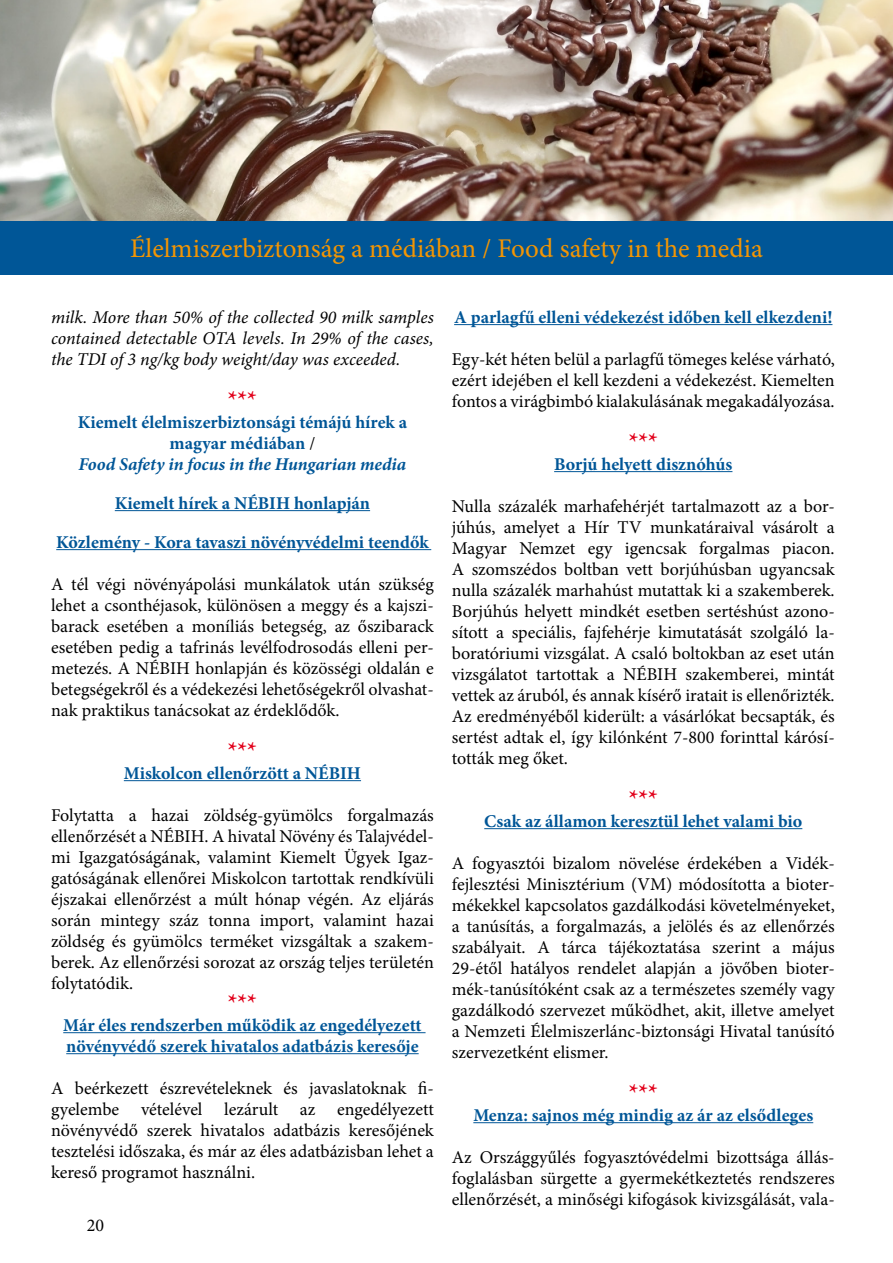
<style>
.page{position:relative;width:893px;height:1263px;background:#fff}
.page>*{position:absolute;margin:0;border:0;box-sizing:border-box;transform-origin:0 0}
.t1{font:27px "Minion Pro";color:#f39503}
.t2{font:700 24px "Minion Pro";color:#e2001a}
.t3{font:18px/21px "Minion Pro";color:#000;text-align:justify}
.t4{font:700 18px/21px "Minion Pro";color:#005697;text-align:center}
.t5{font:italic 18px/21px "Minion Pro";color:#000;text-align:justify}
.s1{font-weight:400;color:#000}
.s2{font-style:italic}
</style>
<div class="page">
<hr style="left:115px;top:510px;width:255px;height:1px;background:#005697">
<hr style="left:56px;top:549px;width:375px;height:1px;background:#005697">
<hr style="left:124px;top:780px;width:237px;height:1px;background:#005697">
<hr style="left:63px;top:1032px;width:363px;height:1px;background:#005697">
<hr style="left:66px;top:1053px;width:353px;height:1px;background:#005697">
<hr style="left:454px;top:324px;width:378px;height:1px;background:#005697">
<hr style="left:554px;top:471px;width:178px;height:1px;background:#005697">
<hr style="left:484px;top:828px;width:318px;height:1px;background:#005697">
<hr style="left:473px;top:1122px;width:340px;height:1px;background:#005697">
<div style="left:0;top:220px;width:893px;height:54px;background:#005697"></div>
<img style="left:0;top:0;width:893px;height:220px">
<h1 class="t1" style="left:130px;top:230px;width:634px">Élelmiszerbiztonság a médiában / Food safety in the media</h1>
<p class="t5" style="left:51px;top:306px;width:384px">milk. More than 50% of the collected 90 milk samples contained detectable OTA levels. In 29% of the cases, the TDI of 3 ng/kg body weight/day was exceeded.</p>
<h2 class="t2" style="left:228px;top:382px;width:31px">***</h2>
<p class="t4" style="left:78px;top:411px;width:331px">Kiemelt élelmiszerbiztonsági témájú hírek a magyar médiában <span class="s1">/<br></span><span class="s2">Food Safety in focus in the Hungarian media</span></p>
<p class="t4" style="left:56px;top:483px;width:374px;line-height:39px">Kiemelt hírek a NÉBIH honlapján<br>Közlemény - Kora tavaszi növényvédelmi teendők</p>
<p class="t3" style="left:51px;top:574px;width:384px">A tél végi növényápolási munkálatok után szükség lehet a csonthéjasok, különösen a meggy és a kajszi&shy;barack esetében a moníliás betegség, az őszibarack esetében pedig a tafrinás levélfodrosodás elleni per&shy;metezés. A NÉBIH honlapján és közösségi oldalán e betegségekről és a védekezési lehetőségekről olvashat&shy;nak praktikus tanácsokat az érdeklődők.</p>
<h2 class="t2" style="left:228px;top:733px;width:31px">***</h2>
<p class="t4" style="left:124px;top:762px;width:239px">Miskolcon ellenőrzött a NÉBIH</p>
<p class="t3" style="left:51px;top:805px;width:384px">Folytatta a hazai zöldség-gyümölcs forgalmazás ellenőrzését a NÉBIH. A hivatal Növény és Talajvédel&shy;mi Igazgatóságának, valamint Kiemelt Ügyek Igaz&shy;gatóságának ellenőrei Miskolcon tartottak rendkívüli éjszakai ellenőrzést a múlt hónap végén. Az eljárás során mintegy száz tonna import, valamint hazai zöldség és gyümölcs terméket vizsgáltak a szakem&shy;berek. Az ellenőrzési sorozat az ország teljes területén folytatódik.</p>
<h2 class="t2" style="left:228px;top:985px;width:31px">***</h2>
<p class="t4" style="left:63px;top:1014px;width:360px;text-align:left">Már éles rendszerben működik az engedélyezett növényvédő szerek hivatalos adatbázis keresője</p>
<p class="t3" style="left:51px;top:1078px;width:384px">A beérkezett észrevételeknek és javaslatoknak fi&shy;gyelembe vételével lezárult az engedélyezett növényvédő szerek hivatalos adatbázis keresőjének tesztelési időszaka, és már az éles adatbázisban lehet a kereső programot használni.</p>
<p class="t3" style="left:87px;top:1215px;width:19px">20</p>
<p class="t4" style="left:454px;top:306px;width:380px">A parlagfű elleni védekezést időben kell elkezdeni!</p>
<p class="t3" style="left:452px;top:349px;width:384px">Egy-két héten belül a parlagfű tömeges kelése várható, ezért idejében el kell kezdeni a védekezést. Kiemelten fontos a virágbimbó kialakulásának megakadályozása.</p>
<h2 class="t2" style="left:629px;top:424px;width:31px">***</h2>
<p class="t4" style="left:554px;top:453px;width:180px">Borjú helyett disznóhús</p>
<p class="t3" style="left:452px;top:496px;width:384px">Nulla százalék marhafehérjét tartalmazott az a bor&shy;júhús, amelyet a Hír TV munkatáraival vásárolt a Magyar Nemzet egy igencsak forgalmas piacon.<br>A szomszédos boltban vett borjúhúsban ugyancsak nulla százalék marhahúst mutattak ki a szakemberek.<br>Borjúhús helyett mindkét esetben sertéshúst azono&shy;sított a speciális, fajfehérje kimutatását szolgáló la&shy;boratóriumi vizsgálat. A csaló boltokban az eset után vizsgálatot tartottak a NÉBIH szakemberei, mintát vettek az áruból, és annak kísérő iratait is ellenőrizték.<br>Az eredményéből kiderült: a vásárlókat becsapták, és sertést adtak el, így kilónként 7-800 forinttal kárósí&shy;tották meg őket.</p>
<h2 class="t2" style="left:629px;top:781px;width:31px">***</h2>
<p class="t4" style="left:484px;top:810px;width:320px">Csak az államon keresztül lehet valami bio</p>
<p class="t3" style="left:452px;top:853px;width:384px">A fogyasztói bizalom növelése érdekében a Vidék&shy;fejlesztési Minisztérium (VM) módosította a bioter&shy;mékekkel kapcsolatos gazdálkodási követelményeket, a tanúsítás, a forgalmazás, a jelölés és az ellenőrzés szabályait. A tárca tájékoztatása szerint a május 29-étől hatályos rendelet alapján a jövőben bioter&shy;mék-tanúsítóként csak az a természetes személy vagy gazdálkodó szervezet működhet, akit, illetve amelyet a Nemzeti Élelmiszerlánc-biztonsági Hivatal tanúsító szervezetként elismer.</p>
<h2 class="t2" style="left:629px;top:1075px;width:31px">***</h2>
<p class="t4" style="left:473px;top:1104px;width:341px">Menza: sajnos még mindig az ár az elsődleges</p>
<p class="t3" style="left:452px;top:1147px;width:384px">Az Országgyűlés fogyasztóvédelmi bizottsága állás&shy;foglalásban sürgette a gyermekétkeztetés rendszeres ellenőrzését, a minőségi kifogások kivizsgálását, vala-</p>
</div>
